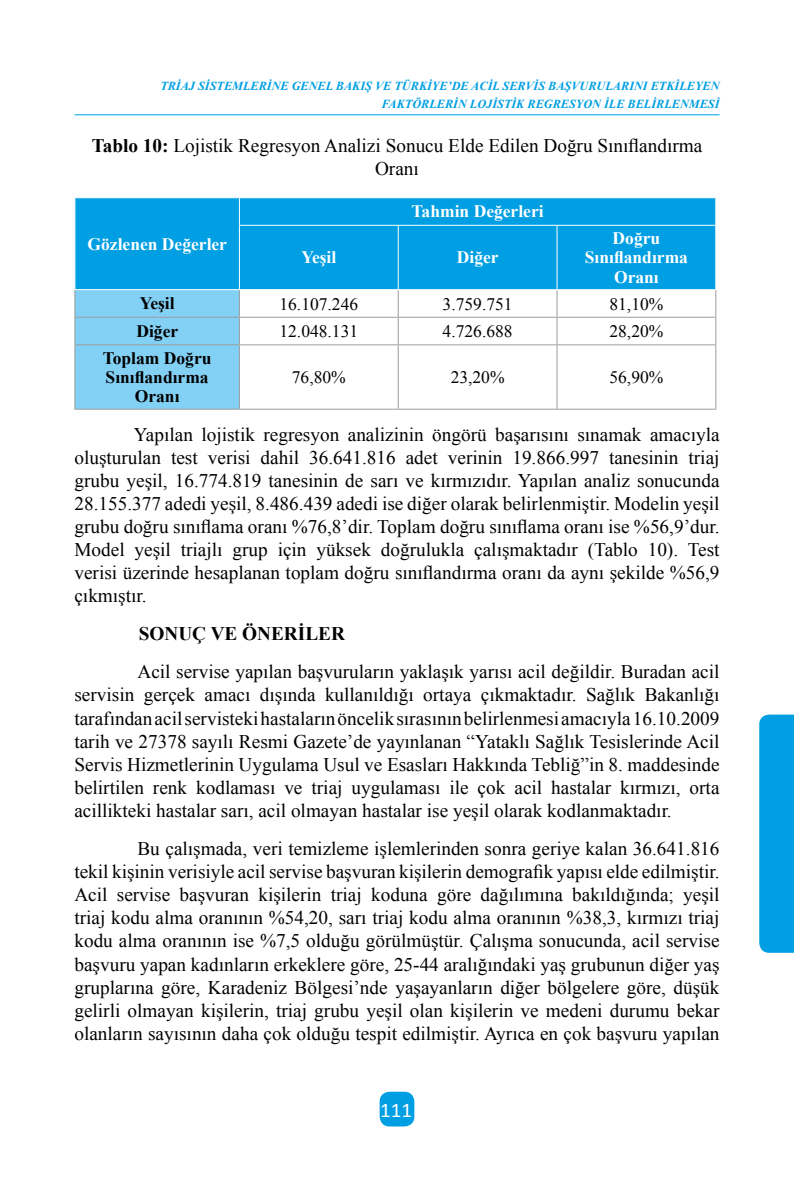
<style>
.page{position:relative;width:794px;height:1191px;background:#fff}
.page>*{position:absolute;margin:0;border:0;box-sizing:border-box;transform-origin:0 0}
.t1{font:21px "Calibri";color:#fff}
.t2{font:19.25px/23.1px "Times New Roman";color:#000;text-align:justify}
.t3{font:700 19.25px "Times New Roman";color:#000}
.t4{font:17.5px "Times New Roman";color:#000}
.t5{font:700 17.5px/19.2px "Times New Roman";color:#fff;text-align:center}
.t6{font:700 17.5px/19.2px "Times New Roman";color:#000;text-align:center}
.t7{font:italic 700 12.25px/18.4px "Times New Roman";color:#009fe3;text-align:right}
.s1{font-weight:700}
</style>
<div class="page">
<hr style="left:74px;top:114px;width:645px;height:1px;background:#009fe3">
<div style="left:379px;top:1091px;width:35px;height:35px;background:#009fe3;border-radius:10px"></div>
<div style="left:759px;top:714px;width:35px;height:238px;background:#009fe3"></div>
<div style="left:75px;top:198px;width:640px;height:91px;background:#009fe3"></div>
<hr style="left:398px;top:317px;width:159px;height:1px;background:#9d9d9c">
<svg style="left:74px;top:290px;width:325px;height:119px"></svg>
<hr style="left:557px;top:317px;width:159px;height:1px;background:#9d9d9c">
<svg style="left:556px;top:290px;width:1px;height:54px"></svg>
<svg style="left:715px;top:290px;width:1px;height:54px"></svg>
<hr style="left:74px;top:344px;width:165px;height:1px;background:#9d9d9c">
<hr style="left:74px;top:345px;width:1px;height:64px;background:#9d9d9c">
<hr style="left:239px;top:344px;width:159px;height:1px;background:#9d9d9c">
<hr style="left:239px;top:345px;width:1px;height:64px;background:#9d9d9c">
<hr style="left:398px;top:344px;width:159px;height:1px;background:#9d9d9c">
<hr style="left:398px;top:345px;width:1px;height:64px;background:#9d9d9c">
<hr style="left:557px;top:344px;width:159px;height:1px;background:#9d9d9c">
<hr style="left:556px;top:345px;width:1px;height:64px;background:#9d9d9c">
<hr style="left:715px;top:345px;width:1px;height:64px;background:#9d9d9c">
<hr style="left:74px;top:409px;width:165px;height:1px;background:#9d9d9c">
<hr style="left:239px;top:409px;width:159px;height:1px;background:#9d9d9c">
<hr style="left:398px;top:409px;width:159px;height:1px;background:#9d9d9c">
<hr style="left:557px;top:409px;width:159px;height:1px;background:#9d9d9c">
<svg style="left:74px;top:198px;width:1px;height:27px"></svg>
<svg style="left:239px;top:198px;width:1px;height:27px"></svg>
<svg style="left:715px;top:198px;width:1px;height:27px"></svg>
<hr style="left:239px;top:225px;width:159px;height:1px;background:#fff">
<hr style="left:239px;top:226px;width:1px;height:63px;background:#fff">
<hr style="left:398px;top:225px;width:159px;height:1px;background:#fff">
<hr style="left:398px;top:226px;width:1px;height:63px;background:#fff">
<hr style="left:557px;top:225px;width:159px;height:1px;background:#fff">
<hr style="left:556px;top:226px;width:1px;height:63px;background:#fff">
<p class="t7" style="left:160px;top:76px;width:561px">TRİAJ SİSTEMLERİNE GENEL BAKIŞ VE TÜRKİYE’DE ACİL SERVİS BAŞVURULARINI ETKİLEYEN<br>FAKTÖRLERİN LOJİSTİK REGRESYON İLE BELİRLENMESİ</p>
<p class="t2" style="left:92px;top:134px;width:612px;text-align:center"><span class="s1">Tablo 10:</span> Lojistik Regresyon Analizi Sonucu Elde Edilen Doğru Sınıflandırma<br>Oranı</p>
<p class="t5" style="left:88px;top:234px;width:141px">Gözlenen Değerler</p>
<p class="t5" style="left:411px;top:201px;width:134px">Tahmin Değerleri</p>
<p class="t5" style="left:301px;top:247px;width:37px">Yeşil</p>
<p class="t5" style="left:457px;top:247px;width:43px">Diğer</p>
<p class="t5" style="left:585px;top:228px;width:105px">Doğru<br>Sınıflandırma<br>Oranı</p>
<p class="t6" style="left:140px;top:293px;width:37px">Yeşil</p>
<p class="t4" style="left:279px;top:292px;width:80px">16.107.246</p>
<p class="t4" style="left:442px;top:292px;width:71px">3.759.751</p>
<p class="t4" style="left:609px;top:292px;width:55px">81,10%</p>
<p class="t6" style="left:136px;top:321px;width:43px">Diğer</p>
<p class="t4" style="left:279px;top:319px;width:80px">12.048.131</p>
<p class="t4" style="left:442px;top:319px;width:71px">4.726.688</p>
<p class="t4" style="left:609px;top:319px;width:55px">28,20%</p>
<p class="t6" style="left:103px;top:348px;width:110px">Toplam Doğru<br>Sınıflandırma<br>Oranı</p>
<p class="t4" style="left:292px;top:365px;width:55px">76,80%</p>
<p class="t4" style="left:451px;top:365px;width:55px">23,20%</p>
<p class="t4" style="left:609px;top:365px;width:55px">56,90%</p>
<p class="t2" style="left:74px;top:422px;width:646px;text-indent:60px">Yapılan lojistik regresyon analizinin öngörü başarısını sınamak amacıyla oluşturulan test verisi dahil 36.641.816 adet verinin 19.866.997 tanesinin triaj grubu yeşil, 16.774.819 tanesinin de sarı ve kırmızıdır. Yapılan analiz sonucunda 28.155.377 adedi yeşil, 8.486.439 adedi ise diğer olarak belirlenmiştir. Modelin yeşil grubu doğru sınıflama oranı %76,8’dir. Toplam doğru sınıflama oranı ise %56,9’dur.<br>Model yeşil triajlı grup için yüksek doğrulukla çalışmaktadır (Tablo 10). Test verisi üzerinde hesaplanan toplam doğru sınıflandırma oranı da aynı şekilde %56,9 çıkmıştır.</p>
<p class="t3" style="left:139px;top:620px;width:208px">SONUÇ VE ÖNERİLER</p>
<p class="t2" style="left:74px;top:660px;width:646px;text-indent:63px">Acil servise yapılan başvuruların yaklaşık yarısı acil değildir. Buradan acil servisin gerçek amacı dışında kullanıldığı ortaya çıkmaktadır. Sağlık Bakanlığı tarafından acil servisteki hastaların öncelik sırasının belirlenmesi amacıyla 16.10.2009 tarih ve 27378 sayılı Resmi Gazete’de yayınlanan “Yataklı Sağlık Tesislerinde Acil Servis Hizmetlerinin Uygulama Usul ve Esasları Hakkında Tebliğ”in 8. maddesinde belirtilen renk kodlaması ve triaj uygulaması ile çok acil hastalar kırmızı, orta acillikteki hastalar sarı, acil olmayan hastalar ise yeşil olarak kodlanmaktadır.</p>
<p class="t2" style="left:74px;top:836px;width:646px;text-indent:63px">Bu çalışmada, veri temizleme işlemlerinden sonra geriye kalan 36.641.816 tekil kişinin verisiyle acil servise başvuran kişilerin demografik yapısı elde edilmiştir.<br>Acil servise başvuran kişilerin triaj koduna göre dağılımına bakıldığında; yeşil triaj kodu alma oranının %54,20, sarı triaj kodu alma oranının %38,3, kırmızı triaj kodu alma oranının ise %7,5 olduğu görülmüştür. Çalışma sonucunda, acil servise başvuru yapan kadınların erkeklere göre, 25-44 aralığındaki yaş grubunun diğer yaş gruplarına göre, Karadeniz Bölgesi’nde yaşayanların diğer bölgelere göre, düşük gelirli olmayan kişilerin, triaj grubu yeşil olan kişilerin ve medeni durumu bekar olanların sayısının daha çok olduğu tespit edilmiştir. Ayrıca en çok başvuru yapılan</p>
<p class="t1" style="left:380px;top:1096px;width:33px">111</p>
</div>
